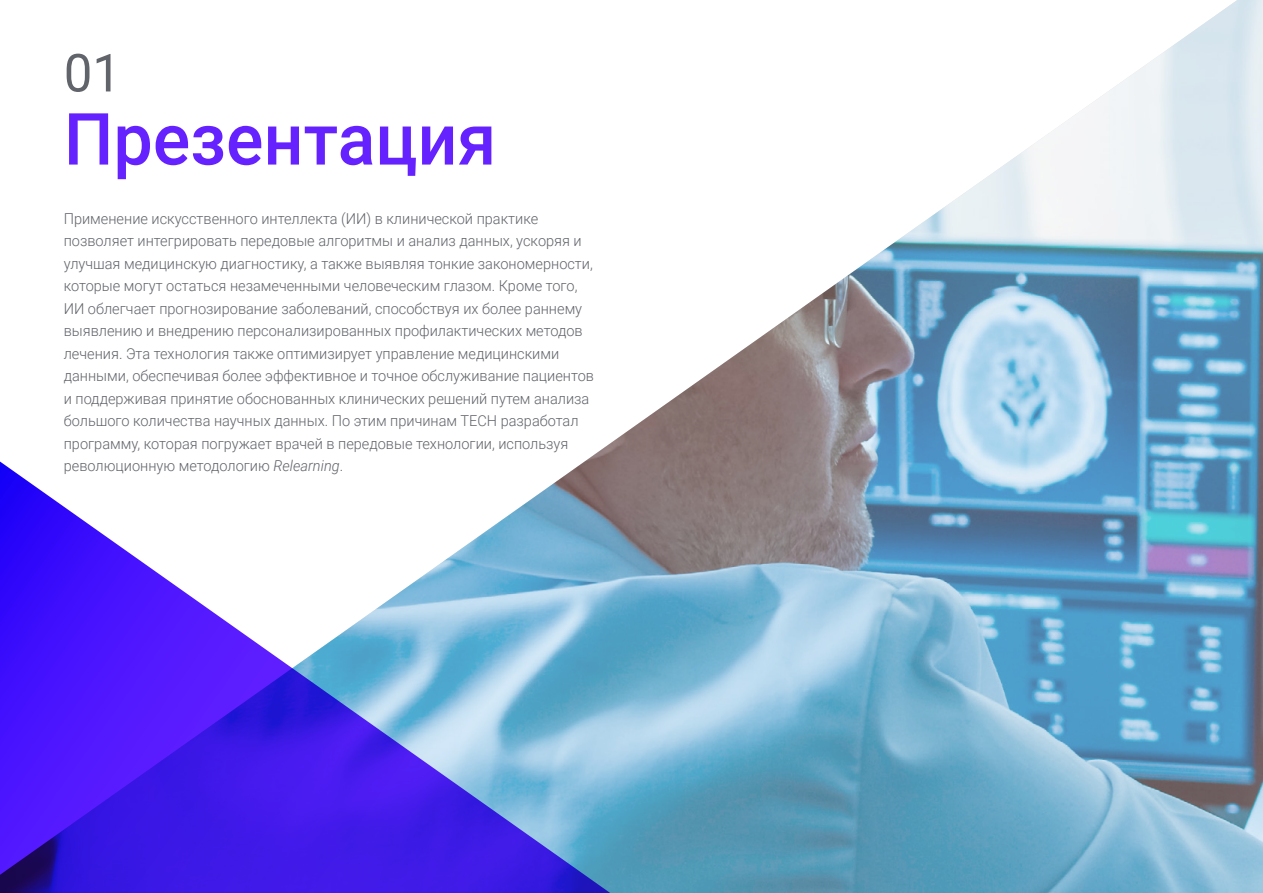
<style>
.page{position:relative;width:1263px;height:893px;background:#fff}
.page>*{position:absolute;margin:0;border:0;box-sizing:border-box;transform-origin:0 0}
.t1{font:500 72px "Roboto";color:#6522ff}
.t2{font:52.5px "Roboto";color:#61646a}
.t3{font:300 15px/22.5px "Roboto";color:#61646a}
.s1{font-style:italic}
</style>
<div class="page">
<img style="left:606px;top:0;width:657px;height:893px">
<svg style="left:0;top:446px;width:640px;height:447px"></svg>
<h2 class="t2" style="left:64px;top:36px;width:59px">01</h2>
<h1 class="t1" style="left:64px;top:89px;width:434px">Презентация</h1>
<p class="t3" style="left:64px;top:207px;width:532px">Применение искусственного интеллекта (ИИ) в клинической практике позволяет интегрировать передовые алгоритмы и анализ данных, ускоряя и улучшая медицинскую диагностику, а также выявляя тонкие закономерности, которые могут остаться незамеченными человеческим глазом. Кроме того, ИИ облегчает прогнозирование заболеваний, способствуя их более раннему выявлению и внедрению персонализированных профилактических методов лечения. Эта технология также оптимизирует управление медицинскими данными, обеспечивая более эффективное и точное обслуживание пациентов и поддерживая принятие обоснованных клинических решений путем анализа большого количества научных данных. По этим причинам TECH разработал программу, которая погружает врачей в передовые технологии, используя революционную методологию <span class="s1">Relearning</span>.</p>
</div>
